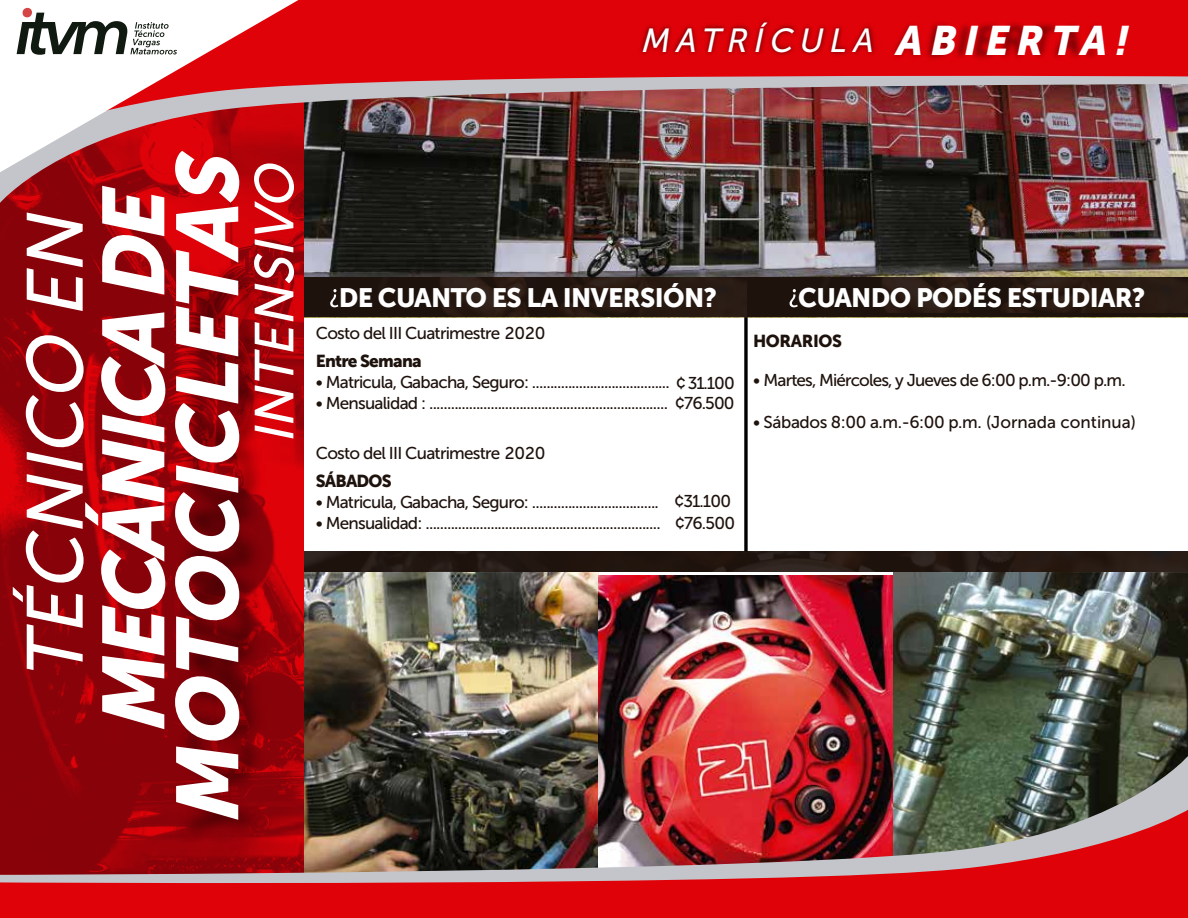
<style>
.page{position:relative;width:1188px;height:918px;background:#fff}
.page>*{position:absolute;margin:0;border:0;box-sizing:border-box;transform-origin:0 0}
.t1{font:italic 86.85px/73.9px "Museo Sans 900";color:#fff}
.t2{font:italic 79.2px "Museo Sans 500";color:#fff}
.t3{font:italic 54.75px "Museo Sans 500";color:#fff}
.t4{font:italic 33.3px "Museo Sans 500";color:#fff}
.t5{font:26.25px "Museo Sans 900";letter-spacing:-.025em;color:#fff}
.t6{font:17.1px "Museo Sans 500";letter-spacing:-.045em;color:#1e120d}
.t7{font:17.1px "Museo Sans 500";color:#1e120d}
.t8{font:17.1px "Museo Sans 900";letter-spacing:-.045em;color:#1e120d}
.t9{font:17.1px "Museo Sans 900";letter-spacing:-.025em;color:#1e120d}
.s1{font-family:"Museo Sans 900";font-size:40.65px}
</style>
<div class="page">
<img style="left:304px;top:572px;width:294px;height:184px">
<img style="left:598px;top:576px;width:295px;height:180px">
<img style="left:304px;top:203px;width:884px;height:74px">
<img style="left:893px;top:572px;width:295px;height:184px">
<div style="left:745px;top:277px;width:443px;height:40px;background:#1e120d"></div>
<img style="left:304px;top:552px;width:884px;height:20px">
<img style="left:304px;top:277px;width:443px;height:40px">
<img style="left:0;top:203px;width:304px;height:553px">
<img style="left:158px;top:248px;width:133px;height:508px">
<img style="left:0;top:149px;width:1188px;height:54px">
<img style="left:311px;top:0;width:877px;height:149px">
<img style="left:0;top:756px;width:1188px;height:54px">
<img style="left:0;top:810px;width:1188px;height:108px">
<img style="left:632px;top:15px;width:251px;height:51px">
<svg style="left:0;top:0;width:311px;height:179px"></svg>
<svg style="left:17px;top:8px;width:160px;height:47px"></svg>
<img style="left:883px;top:12px;width:236px;height:62px">
<svg style="left:330px;top:289px;width:8px;height:18px"></svg>
<svg style="left:744px;top:317px;width:4px;height:235px"></svg>
<img style="left:745px;top:277px;width:443px;height:36px">
<svg style="left:790px;top:289px;width:8px;height:18px"></svg>
<h3 class="t4" style="left:640px;top:22px;width:497px">MATRÍCULA <span class="s1">ABIERTA!</span></h3>
<h1 class="t1" style="left:97px;top:825px;width:689px;text-indent:91px;rotate:-90deg">MECÁNICA DE<br>MOTOCICLETAS</h1>
<h2 class="t2" style="left:12px;top:681px;width:483px;rotate:-90deg">TÉCNICO EN</h2>
<h3 class="t3" style="left:245px;top:444px;width:292px;rotate:-90deg">INTENSIVO</h3>
<h3 class="t5" style="left:339px;top:283px;width:380px">DE CUANTO ES LA INVERSIÓN?</h3>
<p class="t6" style="left:316px;top:324px;width:231px">Costo del III Cuatrimestre 2020</p>
<p class="t8" style="left:316px;top:352px;width:107px">Entre Semana</p>
<p class="t6" style="left:316px;top:373px;width:421px">• Matricula, Gabacha, Seguro: ...................................... ¢ .100</p>
<p class="t6" style="left:316px;top:394px;width:420px">• Mensualidad : .................................................................. ¢76.500</p>
<p class="t6" style="left:688px;top:374px;width:18px">31</p>
<p class="t6" style="left:316px;top:444px;width:231px">Costo del III Cuatrimestre 2020</p>
<p class="t8" style="left:316px;top:471px;width:78px">SÁBADOS</p>
<p class="t6" style="left:316px;top:493px;width:345px">• Matricula, Gabacha, Seguro: ...................................</p>
<p class="t6" style="left:316px;top:514px;width:421px">• Mensualidad: ................................................................. ¢76.500</p>
<p class="t6" style="left:674px;top:492px;width:58px">¢31.100</p>
<h3 class="t5" style="left:798px;top:283px;width:349px">CUANDO PODÉS ESTUDIAR?</h3>
<p class="t9" style="left:753px;top:331px;width:91px">HORARIOS</p>
<p class="t6" style="left:753px;top:370px;width:374px">• Martes, Miércoles, y Jueves de 6:00 p.m.-9:00 p.m.</p>
<p class="t7" style="left:753px;top:412px;width:385px">• Sábados 8:00 a.m.-6:00 p.m. (Jornada continua)</p>
</div>
